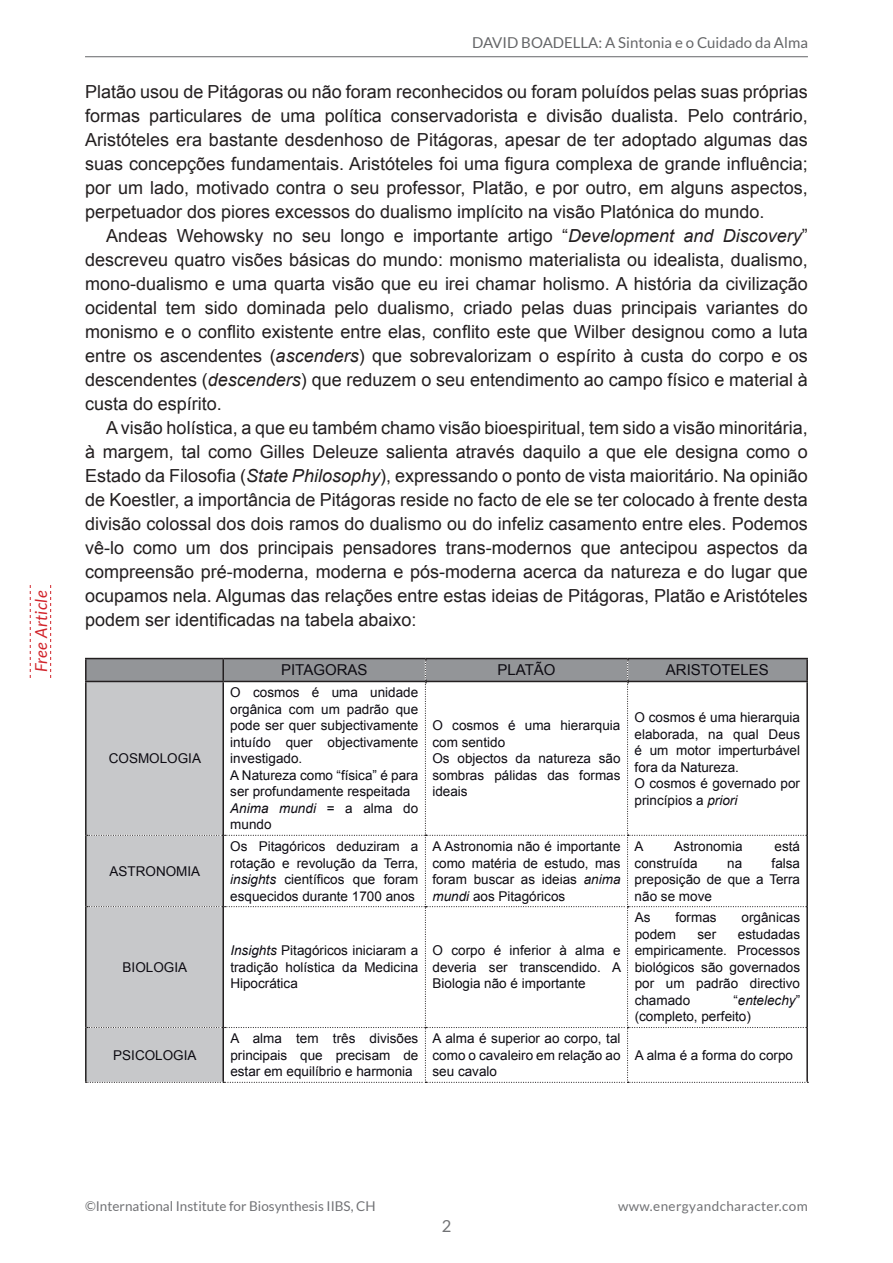
<style>
.page{position:relative;width:893px;height:1263px;background:#fff}
.page>*{position:absolute;margin:0;border:0;box-sizing:border-box;transform-origin:0 0}
.t1{font:18px/24px "Arial";color:#231f20;text-align:justify}
.t2{font:italic 16.5px "Lato";letter-spacing:.03em;color:#d1232a}
.t3{font:16.5px "Lato";color:#717275}
.t4{font:15px "Lato";color:#656668}
.t5{font:15px "Arial";color:#0d0b12}
.t6{font:13.5px/16.5px "Arial";color:#0d0b12;text-align:justify}
.t7{font:13.5px "Lato";color:#717275}
.t8{font:13.5px "Lato";letter-spacing:.03em;color:#717275}
.s1{font-style:italic}
</style>
<div class="page">
<hr style="left:85px;top:56px;width:723px;height:1px;background:#656668">
<svg style="left:30px;top:585px;width:1px;height:93px"></svg>
<svg style="left:50px;top:585px;width:1px;height:93px"></svg>
<svg style="left:86px;top:659px;width:722px;height:424px"></svg>
<hr style="left:223px;top:658px;width:202px;height:1px;background:#231f20">
<hr style="left:425px;top:658px;width:203px;height:1px;background:#231f20">
<hr style="left:628px;top:658px;width:180px;height:1px;background:#231f20">
<hr style="left:806px;top:659px;width:2px;height:22px;background:#231f20">
<hr style="left:85px;top:681px;width:138px;height:1px;background:#231f20">
<hr style="left:223px;top:681px;width:202px;height:1px;background:#231f20">
<hr style="left:425px;top:681px;width:203px;height:1px;background:#231f20">
<hr style="left:628px;top:681px;width:180px;height:1px;background:#231f20">
<hr style="left:85px;top:658px;width:138px;height:1px;background:#231f20">
<hr style="left:85px;top:659px;width:2px;height:22px;background:#231f20">
<hr style="left:222px;top:659px;width:2px;height:22px;background:#231f20">
<hr style="left:85px;top:682px;width:2px;height:153px;background:#231f20">
<hr style="left:222px;top:682px;width:2px;height:153px;background:#231f20">
<hr style="left:85px;top:835px;width:2px;height:72px;background:#231f20">
<hr style="left:222px;top:835px;width:2px;height:72px;background:#231f20">
<hr style="left:85px;top:907px;width:2px;height:120px;background:#231f20">
<hr style="left:222px;top:907px;width:2px;height:120px;background:#231f20">
<hr style="left:85px;top:1027px;width:2px;height:55px;background:#231f20">
<hr style="left:222px;top:1027px;width:2px;height:55px;background:#231f20">
<p class="t2" style="left:32px;top:672px;width:83px;rotate:-90deg">Free Article</p>
<p class="t4" style="left:472px;top:34px;width:337px">DAVID BOADELLA: A Sintonia e o Cuidado da Alma</p>
<p class="t1" style="left:85px;top:80px;width:724px">Platão usou de Pitágoras ou não foram reconhecidos ou foram poluídos pelas suas próprias formas particulares de uma política conservadorista e divisão dualista. Pelo contrário, Aristóteles era bastante desdenhoso de Pitágoras, apesar de ter adoptado algumas das suas concepções fundamentais. Aristóteles foi uma figura complexa de grande influência; por um lado, motivado contra o seu professor, Platão, e por outro, em alguns aspectos, perpetuador dos piores excessos do dualismo implícito na visão Platónica do mundo.</p>
<p class="t1" style="left:85px;top:224px;width:724px;text-indent:21px">Andeas Wehowsky no seu longo e importante artigo “<span class="s1">Development and Discovery</span>” descreveu quatro visões básicas do mundo: monismo materialista ou idealista, dualismo, mono-dualismo e uma quarta visão que eu irei chamar holismo. A história da civilização ocidental tem sido dominada pelo dualismo, criado pelas duas principais variantes do monismo e o conflito existente entre elas, conflito este que Wilber designou como a luta entre os ascendentes (<span class="s1">ascenders</span>) que sobrevalorizam o espírito à custa do corpo e os descendentes (<span class="s1">descenders</span>) que reduzem o seu entendimento ao campo físico e material à custa do espírito.</p>
<p class="t1" style="left:85px;top:416px;width:724px;text-indent:21px">A visão holística, a que eu também chamo visão bioespiritual, tem sido a visão minoritária, à margem, tal como Gilles Deleuze salienta através daquilo a que ele designa como o Estado da Filosofia (<span class="s1">State Philosophy</span>), expressando o ponto de vista maioritário. Na opinião de Koestler, a importância de Pitágoras reside no facto de ele se ter colocado à frente desta divisão colossal dos dois ramos do dualismo ou do infeliz casamento entre eles. Podemos vê-lo como um dos principais pensadores trans-modernos que antecipou aspectos da compreensão pré-moderna, moderna e pós-moderna acerca da natureza e do lugar que ocupamos nela. Algumas das relações entre estas ideias de Pitágoras, Platão e Aristóteles podem ser identificadas na tabela abaixo:</p>
<p class="t5" style="left:281px;top:660px;width:88px">PITAGORAS</p>
<p class="t5" style="left:497px;top:660px;width:60px">PLATÃO</p>
<p class="t5" style="left:666px;top:660px;width:105px">ARISTOTELES</p>
<p class="t6" style="left:109px;top:750px;width:94px">COSMOLOGIA</p>
<p class="t6" style="left:110px;top:863px;width:92px">ASTRONOMIA</p>
<p class="t6" style="left:123px;top:959px;width:66px">BIOLOGIA</p>
<p class="t6" style="left:113px;top:1047px;width:85px">PSICOLOGIA</p>
<p class="t6" style="left:230px;top:684px;width:190px;text-align:left">O cosmos é uma unidade orgânica com um padrão que pode ser quer subjectivamente intuído quer objectivamente investigado.<br>A Natureza como “física” é para ser profundamente respeitada<br><span class="s1">Anima mundi</span> = a alma do mundo</p>
<p class="t6" style="left:432px;top:717px;width:190px;text-align:left">O cosmos é uma hierarquia com sentido<br>Os objectos da natureza são sombras pálidas das formas ideais</p>
<p class="t6" style="left:635px;top:709px;width:167px;text-align:left">O cosmos é uma hierarquia elaborada, na qual Deus é um motor imperturbável fora da Natureza.<br>O cosmos é governado por princípios a <span class="s1">priori</span></p>
<p class="t6" style="left:230px;top:838px;width:190px">Os Pitagóricos deduziram a rotação e revolução da Terra, <span class="s1">insights</span> científicos que foram esquecidos durante 1700 anos</p>
<p class="t6" style="left:432px;top:838px;width:190px">A Astronomia não é importante como matéria de estudo, mas foram buscar as ideias <span class="s1">anima mundi</span> aos Pitagóricos</p>
<p class="t6" style="left:635px;top:838px;width:11px">A</p>
<p class="t6" style="left:674px;top:838px;width:70px">Astronomia</p>
<p class="t6" style="left:775px;top:838px;width:27px">está</p>
<p class="t6" style="left:635px;top:855px;width:167px;text-indent:137px">falsa preposição de que a Terra não se move</p>
<p class="t6" style="left:635px;top:855px;width:65px">construída</p>
<p class="t6" style="left:727px;top:855px;width:17px">na</p>
<p class="t6" style="left:230px;top:942px;width:190px"><span class="s1">Insights</span> Pitagóricos iniciaram a tradição holística da Medicina Hipocrática</p>
<p class="t6" style="left:432px;top:942px;width:190px">O corpo é inferior à alma e deveria ser transcendido. A Biologia não é importante</p>
<p class="t6" style="left:230px;top:1030px;width:190px">A alma tem três divisões principais que precisam de estar em equilíbrio e harmonia</p>
<p class="t6" style="left:432px;top:1030px;width:190px">A alma é superior ao corpo, tal como o cavaleiro em relação ao seu cavalo</p>
<p class="t6" style="left:635px;top:909px;width:17px">As</p>
<p class="t6" style="left:675px;top:909px;width:43px">formas</p>
<p class="t6" style="left:742px;top:909px;width:60px">orgânicas</p>
<p class="t6" style="left:635px;top:926px;width:43px">podem</p>
<p class="t6" style="left:697px;top:926px;width:20px">ser</p>
<p class="t6" style="left:635px;top:926px;width:167px;text-indent:103px">estudadas empiricamente. Processos biológicos são governados por um padrão directivo chamado</p>
<p class="t6" style="left:635px;top:992px;width:167px;text-indent:99px">“<span class="s1">entelechy</span>” (completo, perfeito)</p>
<p class="t6" style="left:635px;top:1047px;width:160px">A alma é a forma do corpo</p>
<p class="t7" style="left:85px;top:1198px;width:292px">©International Institute for Biosynthesis IIBS, CH</p>
<p class="t3" style="left:442px;top:1217px;width:11px">2</p>
<p class="t8" style="left:618px;top:1198px;width:191px">www.energyandcharacter.com</p>
</div>
